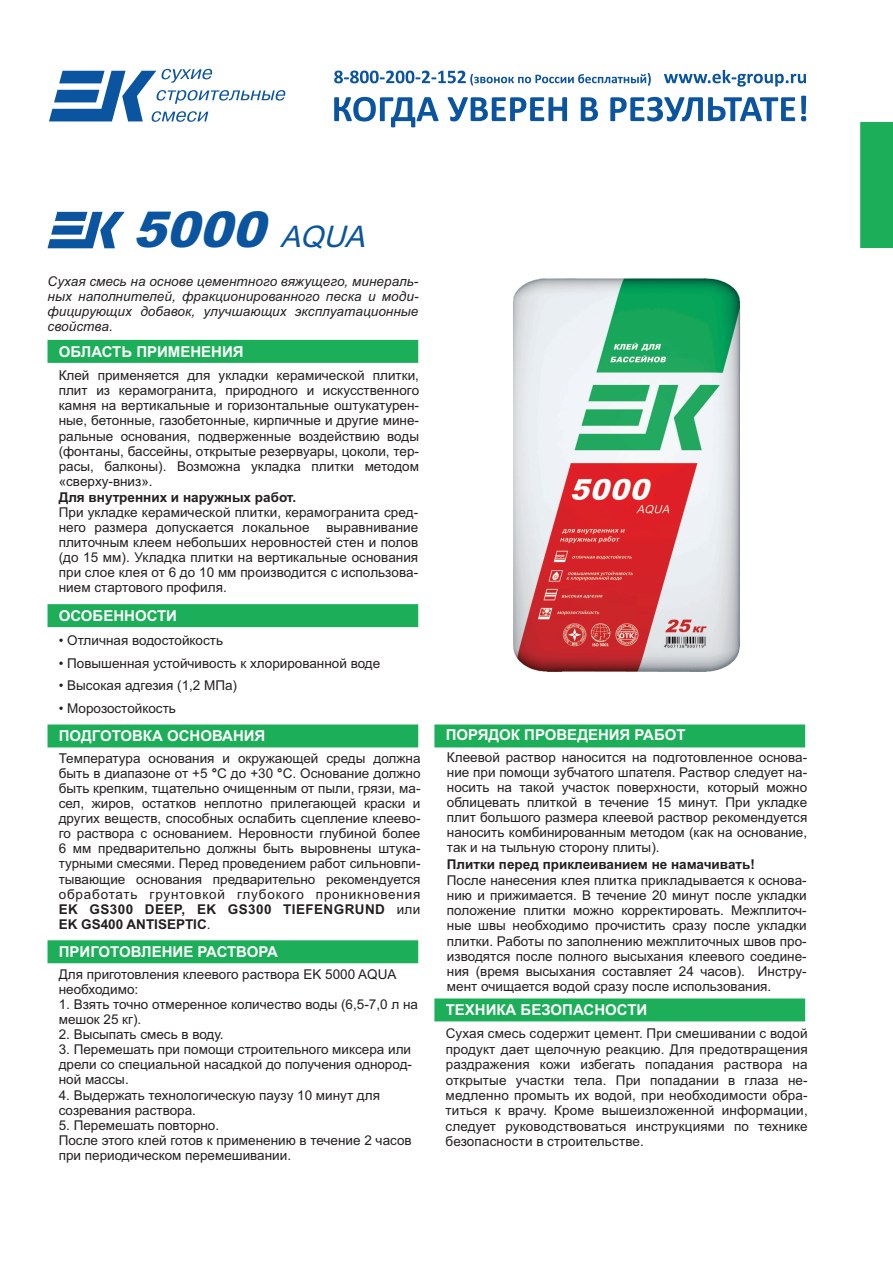
<style>
.page{position:relative;width:893px;height:1263px;background:#fff}
.page>*{position:absolute;margin:0;border:0;box-sizing:border-box;transform-origin:0 0}
.t1{font:italic 900 49.35px "Arial";color:#0a54a0}
.t2{font:700 15px "Arial";color:#fff}
.t3{font:13.5px/15.1px "Arial";color:#231f20;text-align:justify}
.t4{font:italic 13.5px/15.1px "Arial";color:#231f20;text-align:justify}
.t5{font:700 13.5px "Arial";color:#231f20}
.s1{font-weight:400;font-size:29.7px}
.s2{font-weight:700}
</style>
<div class="page">
<img style="left:513px;top:278px;width:228px;height:394px">
<svg style="left:48px;top:212px;width:77px;height:36px"></svg>
<div style="left:860px;top:122px;width:33px;height:126px;background:#1cae58"></div>
<svg style="left:49px;top:69px;width:236px;height:53px"></svg>
<svg style="left:334px;top:96px;width:472px;height:31px"></svg>
<svg style="left:334px;top:70px;width:472px;height:17px"></svg>
<div style="left:48px;top:340px;width:370px;height:23px;background:#1cae58"></div>
<div style="left:48px;top:604px;width:370px;height:23px;background:#1cae58"></div>
<div style="left:48px;top:724px;width:370px;height:23px;background:#1cae58"></div>
<div style="left:48px;top:940px;width:370px;height:23px;background:#1cae58"></div>
<div style="left:434px;top:724px;width:371px;height:23px;background:#1cae58"></div>
<div style="left:434px;top:998px;width:371px;height:23px;background:#1cae58"></div>
<h1 class="t1" style="left:133px;top:212px;width:233px">5000 <span class="s1">AQUA</span></h1>
<p class="t4" style="left:48px;top:274px;width:372px">Сухая смесь на основе цементного вяжущего, минераль&shy;ных наполнителей, фракционированного песка и моди&shy;фицирующих добавок, улучшающих эксплуатационные свойства.</p>
<p class="t2" style="left:59px;top:346px;width:186px">ОБЛАСТЬ ПРИМЕНЕНИЯ</p>
<p class="t3" style="left:59px;top:369px;width:362px">Клей применяется для укладки керамической плитки, плит из керамогранита, природного и искусственного камня на вертикальные и горизонтальные оштукатурен&shy;ные, бетонные, газобетонные, кирпичные и другие мине&shy;ральные основания, подверженные воздействию воды (фонтаны, бассейны, открытые резервуары, цоколи, тер&shy;расы, балконы). Возможна укладка плитки методом «сверху-вниз».</p>
<p class="t3" style="left:59px;top:506px;width:361px">При укладке керамической плитки, керамогранита сред&shy;него размера допускается локальное выравнивание плиточным клеем небольших неровностей стен и полов (до 15 мм). Укладка плитки на вертикальные основания при слое клея от 6 до 10 мм производится с использова&shy;нием стартового профиля.</p>
<p class="t5" style="left:59px;top:492px;width:239px">Для внутренних и наружных работ.</p>
<p class="t2" style="left:59px;top:610px;width:120px">ОСОБЕННОСТИ</p>
<p class="t3" style="left:59px;top:634px;width:166px">• Отличная водостойкость</p>
<p class="t3" style="left:59px;top:656px;width:323px">• Повышенная устойчивость к хлорированной воде</p>
<p class="t3" style="left:59px;top:679px;width:180px">• Высокая адгезия (1,2 МПа)</p>
<p class="t3" style="left:59px;top:702px;width:119px">• Морозостойкость</p>
<p class="t2" style="left:59px;top:730px;width:208px">ПОДГОТОВКА ОСНОВАНИЯ</p>
<p class="t3" style="left:59px;top:752px;width:363px">Температура основания и окружающей среды должна быть в диапазоне от +5 <span class="s2">°</span>С до +30 <span class="s2">°</span>С. Основание должно быть крепким, тщательно очищенным от пыли, грязи, ма&shy;сел, жиров, остатков неплотно прилегающей краски и других веществ, способных ослабить сцепление клеево&shy;го раствора с основанием. Неровности глубиной более 6 мм предварительно должны быть выровнены штука&shy;турными смесями. Перед проведением работ сильновпи&shy;тывающие основания предварительно рекомендуется обработать грунтовкой глубокого проникновения <span class="s2">EK GS300 DEEP, EK GS300 TIEFENGRUND</span> или <span class="s2">EK GS400 ANTISEPTIC</span>.</p>
<p class="t2" style="left:59px;top:946px;width:221px">ПРИГОТОВЛЕНИЕ РАСТВОРА</p>
<p class="t3" style="left:59px;top:968px;width:339px">Для приготовления клеевого раствора EK 5000 AQUA необходимо:</p>
<p class="t3" style="left:59px;top:998px;width:361px">1. Взять точно отмеренное количество воды (6,5-7,0 л на мешок 25 кг).</p>
<p class="t3" style="left:59px;top:1028px;width:166px">2. Высыпать смесь в воду.</p>
<p class="t3" style="left:59px;top:1043px;width:355px">3. Перемешать при помощи строительного миксера или дрели со специальной насадкой до получения однород&shy;ной массы.</p>
<p class="t3" style="left:59px;top:1088px;width:323px">4. Выдержать технологическую паузу 10 минут для созревания раствора.</p>
<p class="t3" style="left:59px;top:1119px;width:354px;text-align:left">5. Перемешать повторно.<br>После этого клей готов к применению в течение 2 часов при периодическом перемешивании.</p>
<p class="t2" style="left:446px;top:729px;width:242px">ПОРЯДОК ПРОВЕДЕНИЯ РАБОТ</p>
<p class="t3" style="left:447px;top:750px;width:362px">Клеевой раствор наносится на подготовленное основа&shy;ние при помощи зубчатого шпателя. Раствор следует на&shy;носить на такой участок поверхности, который можно облицевать плиткой в течение 15 минут. При укладке плит большого размера клеевой раствор рекомендуется наносить комбинированным методом (как на основание, так и на тыльную сторону плиты).</p>
<p class="t5" style="left:447px;top:860px;width:309px">Плитки перед приклеиванием не намачивать!</p>
<p class="t3" style="left:447px;top:874px;width:361px">После нанесения клея плитка прикладывается к основа&shy;нию и прижимается. В течение 20 минут после укладки положение плитки можно корректировать. Межплиточ&shy;ные швы необходимо прочистить сразу после укладки плитки. Работы по заполнению межплиточных швов про&shy;изводятся после полного высыхания клеевого соедине&shy;ния (время высыхания составляет 24 часов). Инстру&shy;мент очищается водой сразу после использования.</p>
<p class="t2" style="left:446px;top:1004px;width:203px">ТЕХНИКА БЕЗОПАСНОСТИ</p>
<p class="t3" style="left:446px;top:1027px;width:364px">Сухая смесь содержит цемент. При смешивании с водой продукт дает щелочную реакцию. Для предотвращения раздражения кожи избегать попадания раствора на открытые участки тела. При попадании в глаза не&shy;медленно промыть их водой, при необходимости обра&shy;титься к врачу. Кроме вышеизложенной информации, следует руководствоваться инструкциями по технике безопасности в строительстве.</p>
</div>
